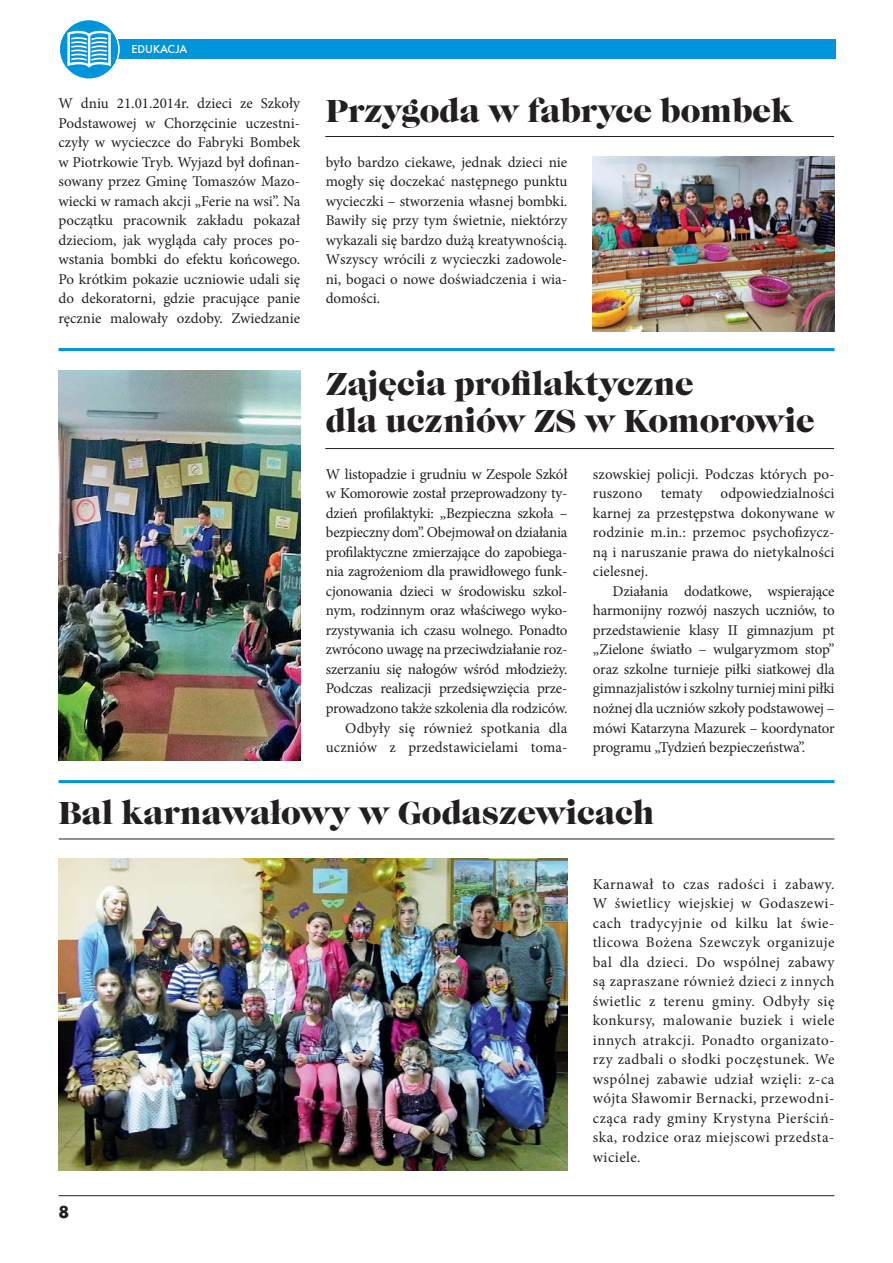
<style>
.page{position:relative;width:893px;height:1263px;background:#fff}
.page>*{position:absolute;margin:0;border:0;box-sizing:border-box;transform-origin:0 0}
.t1{font:33px/37.5px "Caslon Gra DCE";color:#231f20}
.t2{font:700 18px "Futura TCE";color:#231f20}
.t3{font:15px/19.5px "Minion Pro";letter-spacing:-.015em;color:#231f20;text-align:justify}
.t4{font:500 12px "Futura TCE";color:#fff}
</style>
<div class="page">
<hr style="left:58px;top:1195px;width:776px;height:1px;background:#231f20">
<img style="left:58px;top:858px;width:509px;height:312px">
<img style="left:593px;top:156px;width:241px;height:176px">
<hr style="left:59px;top:838px;width:775px;height:1px;background:#231f20">
<hr style="left:58px;top:348px;width:776px;height:3px;background:#0095da">
<hr style="left:58px;top:780px;width:776px;height:3px;background:#0095da">
<div style="left:117px;top:39px;width:718px;height:19px;background:#0095da"></div>
<svg style="left:59px;top:19px;width:60px;height:60px"></svg>
<div style="left:58px;top:19px;width:62px;height:61px;border:2px solid #fff;border-radius:50%"></div>
<svg style="left:67px;top:31px;width:44px;height:37px"></svg>
<img style="left:58px;top:370px;width:242px;height:390px">
<hr style="left:325px;top:136px;width:509px;height:1px;background:#231f20">
<hr style="left:325px;top:448px;width:509px;height:1px;background:#231f20">
<p class="t4" style="left:132px;top:43px;width:57px">EDUKACJA</p>
<p class="t3" style="left:58px;top:95px;width:243px">W dniu 21.01.2014r. dzieci ze Szkoły Podstawowej w Chorzęcinie uczestni&shy;czyły w wycieczce do Fabryki Bombek w Piotrkowie Tryb. Wyjazd był dofinan&shy;sowany przez Gminę Tomaszów Mazo&shy;wiecki w ramach akcji „Ferie na wsi”. Na początku pracownik zakładu pokazał dzieciom, jak wygląda cały proces po&shy;wstania bombki do efektu końcowego.<br>Po krótkim pokazie uczniowie udali się do dekoratorni, gdzie pracujące panie ręcznie malowały ozdoby. Zwiedzanie</p>
<h1 class="t1" style="left:326px;top:94px;width:469px">Przygoda w fabryce bombek</h1>
<p class="t3" style="left:326px;top:154px;width:243px">było bardzo ciekawe, jednak dzieci nie mogły się doczekać następnego punktu wycieczki – stworzenia własnej bombki.<br>Bawiły się przy tym świetnie, niektórzy wykazali się bardzo dużą kreatywnością.<br>Wszyscy wrócili z wycieczki zadowole&shy;ni, bogaci o nowe doświadczenia i wia&shy;domości.</p>
<h1 class="t1" style="left:326px;top:367px;width:491px">Zajęcia profilaktyczne<br>dla uczniów ZS w Komorowie</h1>
<p class="t3" style="left:326px;top:466px;width:243px;text-align:right">W listopadzie i grudniu w Zespole Szkół w Komorowie został przeprowadzony ty&shy;dzień profilaktyki: „Bezpieczna szkoła – bezpieczny dom”. Obejmował on działania profilaktyczne zmierzające do zapobiega&shy;nia zagrożeniom dla prawidłowego funk&shy;cjonowania dzieci w środowisku szkol&shy;nym, rodzinnym oraz właściwego wyko&shy;rzystywania ich czasu wolnego. Ponadto zwrócono uwagę na przeciwdziałanie roz&shy;szerzaniu się nałogów wśród młodzieży.<br>Podczas realizacji przedsięwzięcia prze&shy;prowadzono także szkolenia dla rodziców.<br>Odbyły się również spotkania dla uczniów z przedstawicielami toma-</p>
<p class="t3" style="left:593px;top:466px;width:243px">szowskiej policji. Podczas których po&shy;ruszono tematy odpowiedzialności karnej za przestępstwa dokonywane w rodzinie m.in.: przemoc psychofizycz&shy;ną i naruszanie prawa do nietykalności cielesnej.</p>
<p class="t3" style="left:593px;top:583px;width:243px;text-indent:20px">Działania dodatkowe, wspierające harmonijny rozwój naszych uczniów, to przedstawienie klasy II gimnazjum pt „Zielone światło – wulgaryzmom stop” oraz szkolne turnieje piłki siatkowej dla gimnazjalistów i szkolny turniej mini piłki nożnej dla uczniów szkoły podstawowej – mówi Katarzyna Mazurek – koordynator programu „Tydzień bezpieczeństwa”.</p>
<h1 class="t1" style="left:58px;top:796px;width:598px">Bal karnawałowy w Godaszewicach</h1>
<p class="t2" style="left:58px;top:1205px;width:12px">8</p>
<p class="t3" style="left:593px;top:875px;width:243px">Karnawał to czas radości i zabawy.<br>W świetlicy wiejskiej w Godaszewi&shy;cach tradycyjnie od kilku lat świe&shy;tlicowa Bożena Szewczyk organizuje bal dla dzieci. Do wspólnej zabawy są zapraszane również dzieci z innych świetlic z terenu gminy. Odbyły się konkursy, malowanie buziek i wiele innych atrakcji. Ponadto organizato&shy;rzy zadbali o słodki poczęstunek. We wspólnej zabawie udział wzięli: z-ca wójta Sławomir Bernacki, przewodni&shy;cząca rady gminy Krystyna Pierściń&shy;ska, rodzice oraz miejscowi przedsta&shy;wiciele.</p>
</div>
